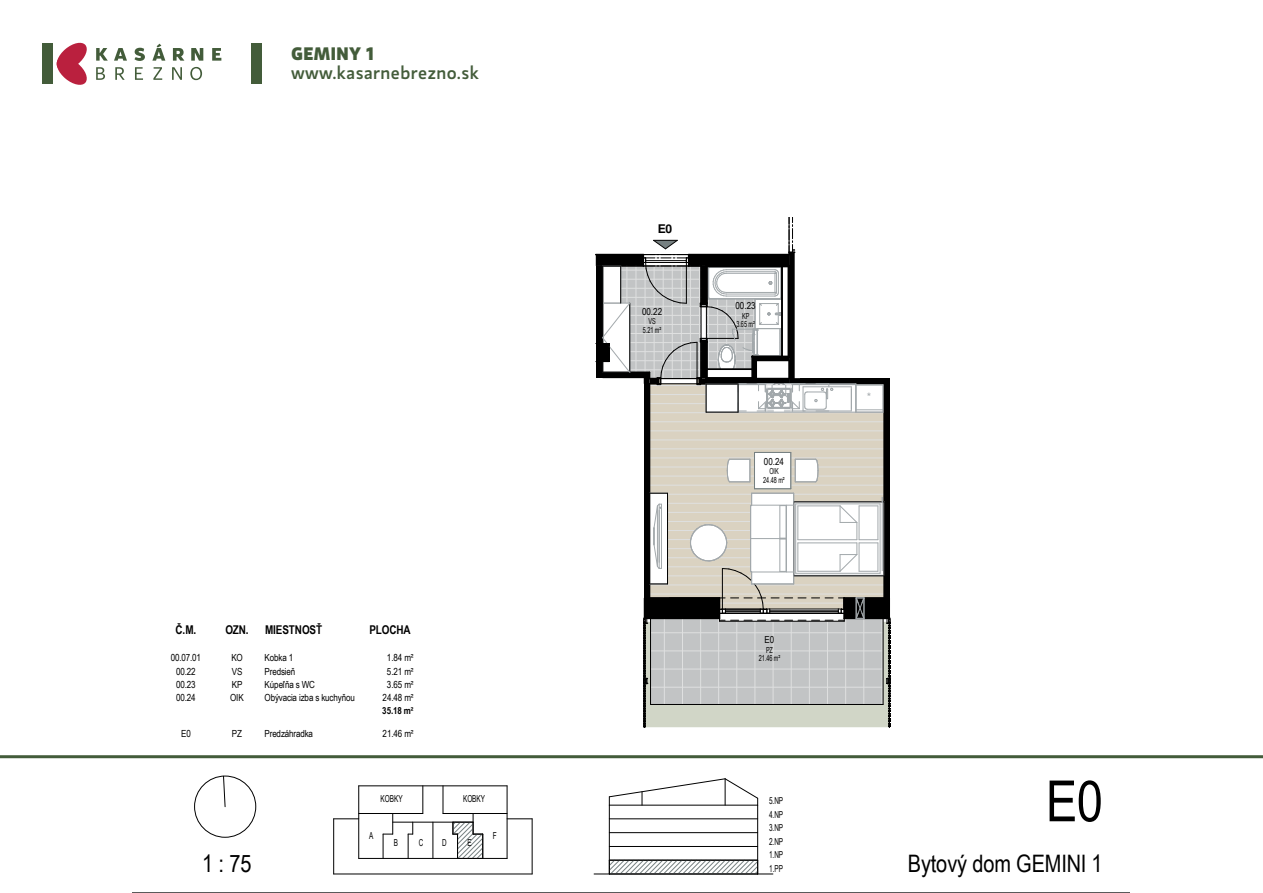
<style>
.page{position:relative;width:1263px;height:893px;background:#fff}
.page>*{position:absolute;margin:0;border:0;box-sizing:border-box;transform-origin:0 0}
.t1{font:56.85px "Arial Narrow";color:#000}
.t2{font:24px "Arial Narrow";color:#000}
.t3{font:500 18px "Gloriola Std";letter-spacing:.025em;color:#435c3a}
.t4{font:700 18px "Gloriola Std";letter-spacing:.025em;color:#435c3a}
.t5{font:700 12.15px "Arial Narrow";letter-spacing:-.01em;color:#000}
.t6{font:700 12px "Helvetica";color:#000}
.t7{font:11.55px "Helvetica";color:#a2a8ab}
.t8{font:9.75px "Arial Narrow";letter-spacing:-.015em;color:#000}
.t9{font:700 9.75px "Arial Narrow";color:#000}
.t10{font:9.6px "Arial Narrow";color:#000;scale:.81 1}
.t11{font:9.6px "Arial Narrow";color:#000}
.t12{font:9.6px "Arial Narrow";color:#000;scale:.8 1}
.t13{font:9.6px "Arial Narrow";color:#000;scale:.82 1}
.t14{font:8.25px "Arial Narrow";letter-spacing:-.01em;color:#000;scale:.81 1}
</style>
<div class="page">
<div style="left:800px;top:378px;width:90px;height:6px;background:#000"></div>
<div style="left:884px;top:384px;width:6px;height:214px;background:#000"></div>
<div style="left:644px;top:384px;width:5px;height:214px;background:#000"></div>
<svg style="left:650px;top:385px;width:233px;height:108px;background:#ddd6c8"></svg>
<hr style="left:791px;top:485px;width:93px;height:1px;background:#dfe0e0">
<hr style="left:649px;top:485px;width:105px;height:1px;background:#dfe0e0">
<hr style="left:818px;top:476px;width:66px;height:1px;background:#dfe0e0">
<hr style="left:649px;top:476px;width:78px;height:1px;background:#dfe0e0">
<hr style="left:818px;top:467px;width:66px;height:1px;background:#dfe0e0">
<hr style="left:649px;top:467px;width:78px;height:1px;background:#dfe0e0">
<hr style="left:791px;top:458px;width:93px;height:1px;background:#dfe0e0">
<hr style="left:649px;top:458px;width:105px;height:1px;background:#dfe0e0">
<hr style="left:649px;top:449px;width:235px;height:1px;background:#dfe0e0">
<hr style="left:649px;top:440px;width:235px;height:1px;background:#dfe0e0">
<hr style="left:649px;top:431px;width:235px;height:1px;background:#dfe0e0">
<hr style="left:649px;top:421px;width:235px;height:1px;background:#dfe0e0">
<hr style="left:649px;top:412px;width:235px;height:1px;background:#dfe0e0">
<hr style="left:883px;top:384px;width:2px;height:214px;background:#000">
<hr style="left:738px;top:383px;width:118px;height:1px;background:#a2a8ab">
<hr style="left:738px;top:412px;width:118px;height:1px;background:#a2a8ab">
<hr style="left:738px;top:384px;width:118px;height:1px;background:#a2a8ab">
<hr style="left:803px;top:386px;width:48px;height:1px;background:#a2a8ab">
<hr style="left:803px;top:411px;width:48px;height:1px;background:#a2a8ab">
<svg style="left:851px;top:384px;width:33px;height:29px"></svg>
<hr style="left:649px;top:384px;width:1px;height:109px;background:#000">
<hr style="left:754px;top:452px;width:1px;height:37px;background:#768081">
<hr style="left:754px;top:488px;width:37px;height:1px;background:#768081">
<hr style="left:790px;top:452px;width:1px;height:37px;background:#768081">
<hr style="left:754px;top:452px;width:37px;height:1px;background:#768081">
<svg style="left:727px;top:459px;width:27px;height:24px"></svg>
<svg style="left:791px;top:459px;width:27px;height:24px"></svg>
<hr style="left:706px;top:412px;width:32px;height:1px;background:#000">
<svg style="left:643px;top:493px;width:248px;height:234px"></svg>
<hr style="left:780px;top:506px;width:1px;height:32px;background:#a2a8ab">
<hr style="left:751px;top:538px;width:35px;height:1px;background:#a2a8ab">
<svg style="left:596px;top:217px;width:237px;height:195px"></svg>
<div style="left:658px;top:222px;width:14px;height:14px;background:#fff"></div>
<div style="left:194px;top:776px;width:62px;height:61px;border:1px solid #000;border-radius:50%"></div>
<svg style="left:223px;top:776px;width:2px;height:31px"></svg>
<hr style="left:532px;top:819px;width:1px;height:55px;background:#000">
<svg style="left:508px;top:818px;width:24px;height:1px"></svg>
<hr style="left:334px;top:874px;width:198px;height:1px;background:#000">
<hr style="left:333px;top:819px;width:1px;height:55px;background:#000">
<svg style="left:334px;top:818px;width:24px;height:1px"></svg>
<hr style="left:433px;top:822px;width:1px;height:36px;background:#000">
<svg style="left:408px;top:823px;width:5px;height:35px"></svg>
<hr style="left:393px;top:822px;width:80px;height:1px;background:#000">
<svg style="left:383px;top:814px;width:10px;height:44px"></svg>
<svg style="left:443px;top:787px;width:1px;height:26px"></svg>
<hr style="left:443px;top:813px;width:64px;height:1px;background:#000">
<svg style="left:423px;top:787px;width:1px;height:26px"></svg>
<hr style="left:359px;top:813px;width:64px;height:1px;background:#000">
<hr style="left:358px;top:786px;width:1px;height:72px;background:#000">
<hr style="left:359px;top:786px;width:148px;height:1px;background:#000">
<hr style="left:507px;top:786px;width:1px;height:72px;background:#000">
<hr style="left:359px;top:858px;width:148px;height:1px;background:#000">
<hr style="left:609px;top:846px;width:149px;height:1px;background:#000">
<hr style="left:609px;top:832px;width:149px;height:1px;background:#000">
<hr style="left:609px;top:818px;width:149px;height:1px;background:#000">
<svg style="left:609px;top:778px;width:149px;height:27px"></svg>
<hr style="left:609px;top:805px;width:1px;height:69px;background:#000">
<hr style="left:609px;top:805px;width:149px;height:1px;background:#000">
<hr style="left:757px;top:805px;width:1px;height:69px;background:#000">
<hr style="left:133px;top:892px;width:996px;height:1px;background:#000">
<svg style="left:452px;top:814px;width:31px;height:45px"></svg>
<svg style="left:594px;top:860px;width:179px;height:15px"></svg>
<hr style="left:609px;top:874px;width:149px;height:1px;background:#000">
<svg style="left:96px;top:67px;width:9px;height:13px"></svg>
<svg style="left:115px;top:67px;width:10px;height:13px"></svg>
<svg style="left:135px;top:67px;width:8px;height:13px"></svg>
<svg style="left:153px;top:67px;width:9px;height:13px"></svg>
<svg style="left:172px;top:67px;width:10px;height:13px"></svg>
<svg style="left:190px;top:67px;width:12px;height:13px"></svg>
<svg style="left:96px;top:48px;width:12px;height:13px"></svg>
<svg style="left:114px;top:48px;width:13px;height:13px"></svg>
<svg style="left:134px;top:48px;width:11px;height:13px"></svg>
<svg style="left:152px;top:44px;width:13px;height:17px"></svg>
<svg style="left:173px;top:48px;width:11px;height:13px"></svg>
<svg style="left:191px;top:48px;width:12px;height:13px"></svg>
<svg style="left:212px;top:48px;width:9px;height:13px"></svg>
<svg style="left:56px;top:42px;width:31px;height:43px"></svg>
<div style="left:43px;top:43px;width:10px;height:41px;background:#435c3a"></div>
<div style="left:251px;top:43px;width:10px;height:41px;background:#435c3a"></div>
<hr style="left:0;top:755px;width:1263px;height:3px;background:#435c3a">
<h3 class="t4" style="left:291px;top:41px;width:84px">GEMINY 1</h3>
<h3 class="t3" style="left:291px;top:61px;width:190px">www.kasarnebrezno.sk</h3>
<p class="t5" style="left:176px;top:621px;width:22px">Č.M.</p>
<p class="t5" style="left:225px;top:621px;width:25px">OZN.</p>
<p class="t5" style="left:265px;top:621px;width:59px">MIESTNOSŤ</p>
<p class="t5" style="left:369px;top:621px;width:43px">PLOCHA</p>
<p class="t8" style="left:171px;top:651px;width:32px">00.07.01</p>
<p class="t8" style="left:231px;top:651px;width:13px">KO</p>
<p class="t8" style="left:265px;top:651px;width:30px">Kobka 1</p>
<p class="t8" style="left:387px;top:651px;width:28px">1.84 m²</p>
<p class="t8" style="left:176px;top:664px;width:21px">00.22</p>
<p class="t8" style="left:232px;top:664px;width:12px">VS</p>
<p class="t8" style="left:265px;top:664px;width:32px">Predsieň</p>
<p class="t8" style="left:387px;top:664px;width:28px">5.21 m²</p>
<p class="t8" style="left:176px;top:677px;width:21px">00.23</p>
<p class="t8" style="left:232px;top:677px;width:12px">KP</p>
<p class="t8" style="left:265px;top:677px;width:52px">Kúpeľňa s WC</p>
<p class="t8" style="left:387px;top:677px;width:28px">3.65 m²</p>
<p class="t8" style="left:176px;top:690px;width:21px">00.24</p>
<p class="t8" style="left:230px;top:690px;width:15px">OIK</p>
<p class="t8" style="left:265px;top:690px;width:92px">Obývacia izba s kuchyňou</p>
<p class="t8" style="left:383px;top:690px;width:32px">24.48 m²</p>
<p class="t9" style="left:382px;top:703px;width:33px">35.18 m²</p>
<p class="t8" style="left:181px;top:726px;width:11px">E0</p>
<p class="t8" style="left:232px;top:726px;width:12px">PZ</p>
<p class="t8" style="left:265px;top:726px;width:50px">Predzáhradka</p>
<p class="t8" style="left:383px;top:726px;width:32px">21.46 m²</p>
<p class="t10" style="left:380px;top:792px;width:29px">KOBKY</p>
<p class="t10" style="left:463px;top:792px;width:29px">KOBKY</p>
<p class="t12" style="left:442px;top:836px;width:7px">D</p>
<p class="t12" style="left:467px;top:836px;width:7px">E</p>
<p class="t12" style="left:369px;top:828px;width:7px">A</p>
<p class="t13" style="left:493px;top:828px;width:6px">F</p>
<p class="t12" style="left:394px;top:836px;width:7px">B</p>
<p class="t12" style="left:419px;top:836px;width:7px">C</p>
<p class="t6" style="left:658px;top:222px;width:16px">E0</p>
<p class="t11" style="left:642px;top:304px;width:22px">00.22</p>
<p class="t14" style="left:648px;top:315px;width:10px">VS</p>
<p class="t14" style="left:643px;top:324px;width:24px">5.21 m²</p>
<p class="t11" style="left:735px;top:299px;width:22px">00.23</p>
<p class="t14" style="left:742px;top:310px;width:10px">KP</p>
<p class="t14" style="left:736px;top:318px;width:24px">3.65 m²</p>
<p class="t7" style="left:867px;top:391px;width:6px">*</p>
<p class="t11" style="left:764px;top:454px;width:22px">00.24</p>
<p class="t14" style="left:769px;top:465px;width:13px">OIK</p>
<p class="t14" style="left:763px;top:474px;width:28px">24.48 m²</p>
<p class="t11" style="left:764px;top:633px;width:11px">E0</p>
<p class="t14" style="left:766px;top:644px;width:10px">PZ</p>
<p class="t14" style="left:759px;top:652px;width:28px">21.46 m²</p>
<p class="t10" style="left:769px;top:793px;width:19px">5.NP</p>
<p class="t10" style="left:769px;top:807px;width:19px">4.NP</p>
<p class="t10" style="left:769px;top:821px;width:19px">3.NP</p>
<p class="t10" style="left:769px;top:834px;width:19px">2.NP</p>
<h1 class="t1" style="left:1046px;top:759px;width:59px">E0</h1>
<p class="t10" style="left:769px;top:848px;width:19px">1.NP</p>
<h2 class="t2" style="left:202px;top:846px;width:51px">1 : 75</h2>
<h2 class="t2" style="left:908px;top:846px;width:196px">Bytový dom GEMINI 1</h2>
<p class="t10" style="left:769px;top:861px;width:19px">1.PP</p>
</div>
